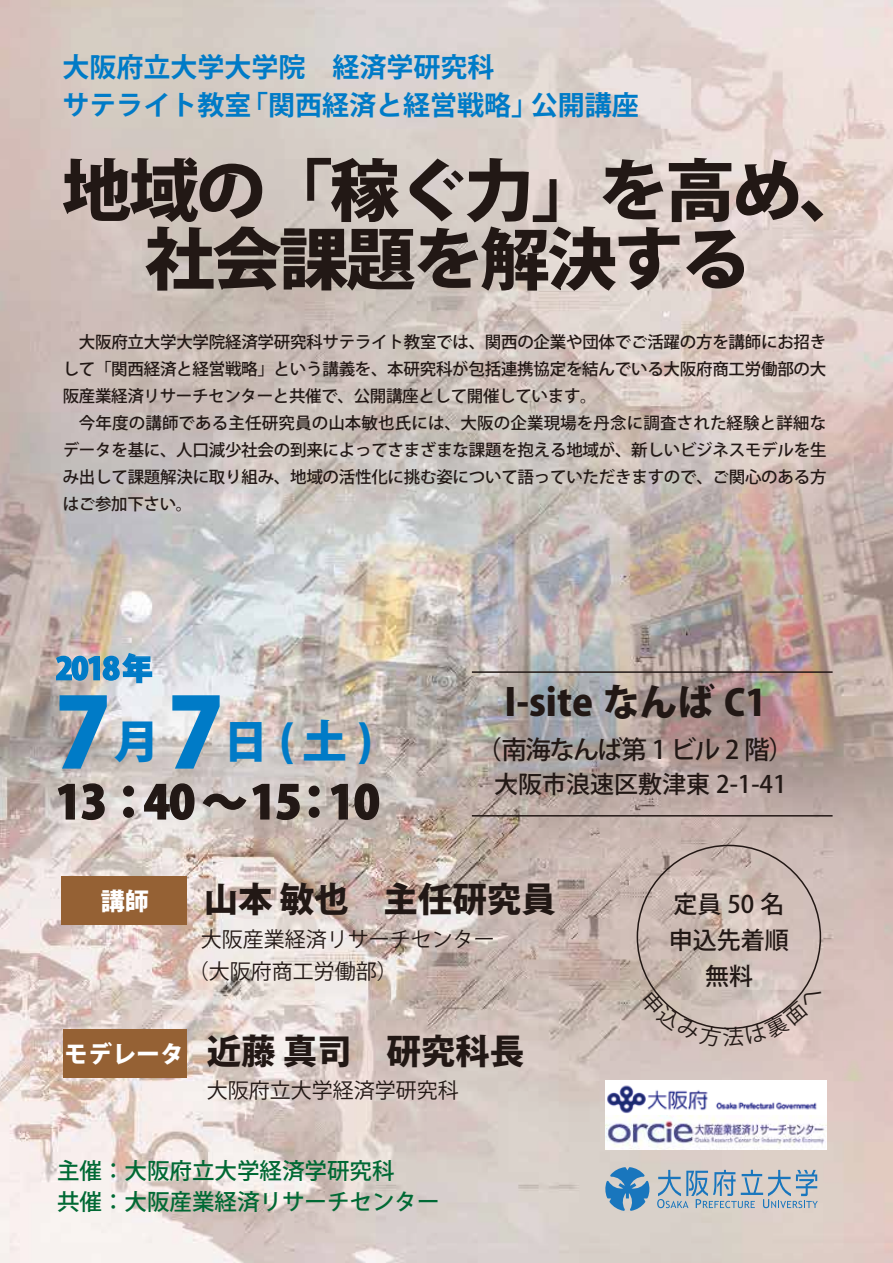
<style>
.page{position:relative;width:893px;height:1263px;background:#fff}
.page>*{position:absolute;margin:0;border:0;box-sizing:border-box;transform-origin:0 0}
.t1{font:800 67.5px/68.6px "Koz Go Pro";letter-spacing:-.04em;color:#221815;text-align:center}
.t2{font:800 45px/60.8px "Koz Go Pro";letter-spacing:-.02em;color:#221815}
.t3{font:800 37.5px "Koz Go Pro";color:#221815}
.t4{font:800 34.5px "Koz Go Pro";color:#221815}
.t5{font:800 30px "Koz Go Pro";color:#007bc7}
.t6{font:700 27px/38px "Koz Go Pro";color:#007bc7}
.t7{font:500 25.5px "Koz Go Pro";letter-spacing:-.06em;color:#221815}
.t8{font:500 24px/36px "Koz Go Pro";color:#221815;text-align:center}
.t9{font:800 24px "Koz Go Pro";color:#fff}
.t10{font:500 22.5px/30.3px "Koz Go Pro";color:#006934}
.t11{font:21px/31.5px "Koz Go Pro";color:#221815}
.t12{font:500 16.5px/27px "Koz Go Pro";letter-spacing:-.015em;color:#221815}
.s1{font-size:94.5px;color:#007bc7}
.s2{color:#007bc7}
.s3{font-size:36px}
</style>
<div class="page">
<img style="left:0;top:0;width:893px;height:1263px">
<div style="left:63px;top:1029px;width:124px;height:49px;background:#956134"></div>
<svg style="left:55px;top:652px;width:98px;height:32px;background:#9db8c9"></svg>
<svg style="left:59px;top:694px;width:49px;height:75px;background:#acadae"></svg>
<svg style="left:172px;top:694px;width:48px;height:75px;background:#c4ccd0"></svg>
<svg style="left:57px;top:783px;width:48px;height:38px;background:#afa5a2"></svg>
<svg style="left:122px;top:785px;width:13px;height:33px"></svg>
<svg style="left:143px;top:783px;width:52px;height:38px;background:#b6b0ad"></svg>
<svg style="left:202px;top:783px;width:98px;height:38px;background:#b8aeaa"></svg>
<svg style="left:308px;top:785px;width:12px;height:33px"></svg>
<svg style="left:330px;top:783px;width:50px;height:38px;background:#a89c97"></svg>
<div style="left:61px;top:876px;width:126px;height:49px;background:#956134"></div>
<hr style="left:472px;top:671px;width:361px;height:2px;background:#221815">
<hr style="left:472px;top:815px;width:361px;height:1px;background:#221815">
<img style="left:605px;top:1080px;width:222px;height:35px">
<img style="left:605px;top:1115px;width:222px;height:34px">
<svg style="left:657px;top:1170px;width:161px;height:38px;background:#a9b9c4"></svg>
<svg style="left:605px;top:1167px;width:45px;height:44px;background:#689bc1"></svg>
<svg style="left:639px;top:984px;width:183px;height:63px;background:#cebdb7"></svg>
<h3 class="t6" style="left:62px;top:50px;width:578px">大阪府立大学大学院　経済学研究科<br>サテライト教室「関西経済と経営戦略」公開講座</h3>
<h1 class="t1" style="left:62px;top:161px;width:809px">地域の「稼ぐ力」を高め、社会課題を解決する</h1>
<p class="t12" style="left:63px;top:329px;width:765px;text-indent:16px">大阪府立大学大学院経済学研究科サテライト教室では、関西の企業や団体でご活躍の方を講師にお招きして「関西経済と経営戦略」という講義を、本研究科が包括連携協定を結んでいる大阪府商工労働部の大阪産業経済リサーチセンターと共催で、公開講座として開催しています。<br>　今年度の講師である主任研究員の山本敏也氏には、大阪の企業現場を丹念に調査された経験と詳細なデータを基に、人口減少社会の到来によってさまざまな課題を抱える地域が、新しいビジネスモデルを生み出して課題解決に取り組み、地域の活性化に挑む姿について語っていただきますので、ご関心のある方はご参加下さい。</p>
<h3 class="t5" style="left:56px;top:649px;width:98px">2018 年</h3>
<h2 class="t2" style="left:56px;top:714px;width:326px"><span class="s1">7</span><span class="s2">月</span><span class="s1">7</span><span class="s2">日(土)<br></span>13：40～15：10</h2>
<h3 class="t3" style="left:504px;top:678px;width:263px">I-site なんば <span class="s3">C1</span></h3>
<h3 class="t7" style="left:476px;top:734px;width:319px">（南海なんば第 1 ビル 2 階）</h3>
<h3 class="t8" style="left:494px;top:767px;width:294px">大阪市浪速区敷津東 2-1-41</h3>
<h3 class="t9" style="left:101px;top:885px;width:49px">講師</h3>
<h3 class="t4" style="left:204px;top:877px;width:354px">山本 敏也　主任研究員</h3>
<p class="t11" style="left:188px;top:924px;width:309px;text-indent:13px">大阪産業経済リサーチセンター（大阪府商工労働部）</p>
<h3 class="t9" style="left:64px;top:1038px;width:122px">モデレータ</h3>
<h3 class="t4" style="left:207px;top:1029px;width:319px">近藤 真司　研究科長</h3>
<p class="t11" style="left:207px;top:1075px;width:275px">大阪府立大学経済学研究科　</p>
<h3 class="t10" style="left:57px;top:1157px;width:384px">主催：大阪府立大学経済学研究科<br>共催：大阪産業経済リサーチセンター</h3>
<h3 class="t8" style="left:669px;top:887px;width:122px">定員 50 名申込先着順無料</h3>
</div>
